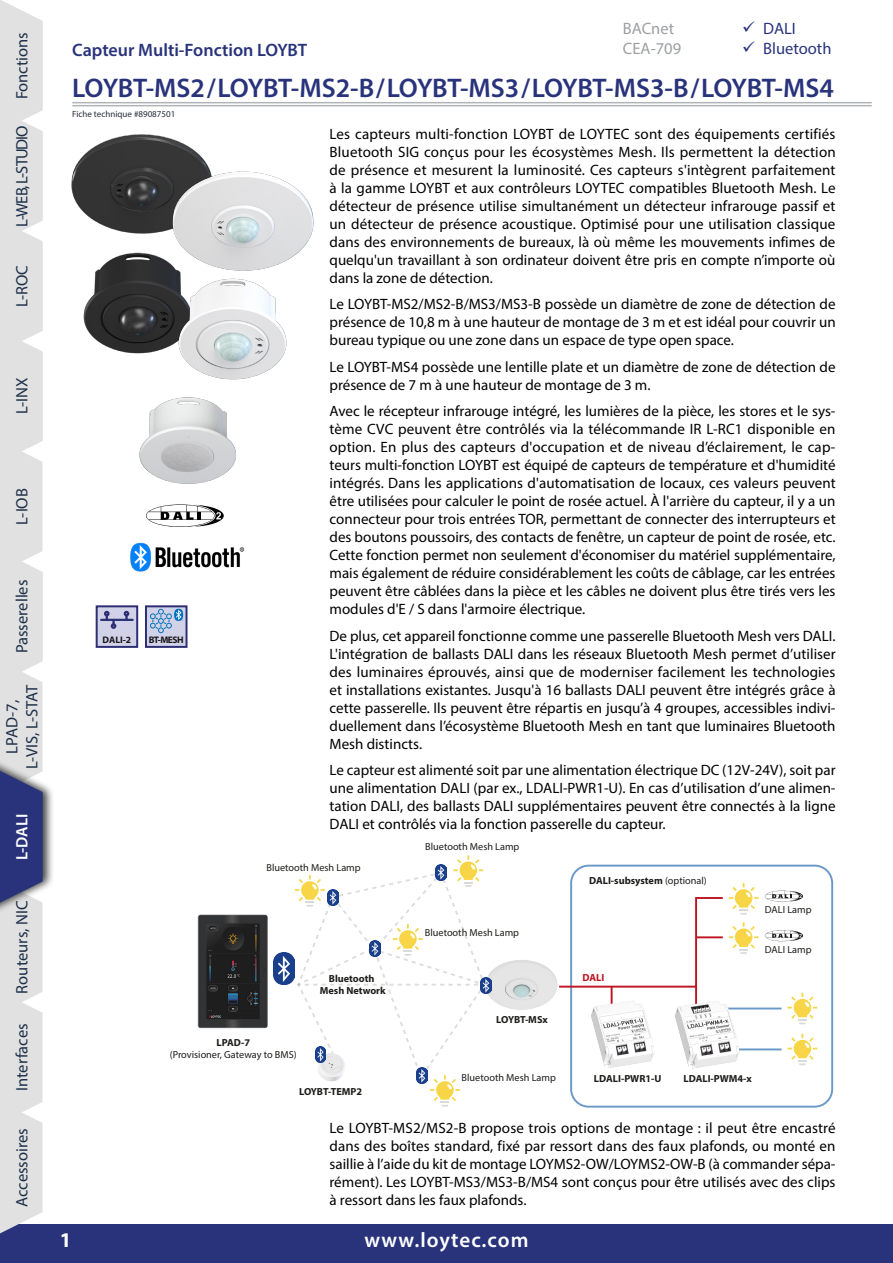
<style>
.page{position:relative;width:893px;height:1263px;background:#fff}
.page>*{position:absolute;margin:0;border:0;box-sizing:border-box;transform-origin:0 0}
.Title__Device__-_TOC{font:600 27px "Myriad Pro";letter-spacing:-.015em;color:#29337b}
.t1{font:600 21px "Myriad Pro";letter-spacing:.05em;color:#fff}
.t2{font:700 21px "Myriad Pro";color:#fff}
.UberTitle__Device__-__no_TOC{font:600 18px "Myriad Pro";color:#29337b}
.t3{font:16.5px/19.8px "Myriad Pro";color:#1c2f49;text-align:center}
.Technology___Networks__Checkmark_f__Wing{font:16.5px "Myriad Pro";color:#29337b}
.t4{font:16.5px "Myriad Pro";letter-spacing:-.06em;color:#1c2f49}
.Technology___Networks__Checkmark_f__Wing-2{font:16.5px "Myriad Pro";color:#9d9fa2}
.t5{font:600 16.5px "Myriad Pro";color:#fff}
.LOYTEC_Base__LANGUAGE_Settings_here{font:15px/18px "Myriad Pro";color:#000;text-align:justify}
.t6{font:10.2px/12.3px "Myriad Pro";color:#1d1d1b;text-align:center}
.t7{font:700 10.2px/12.3px "Myriad Pro";color:#1d1d1b;text-align:center}
.t8{font:700 10.2px "Myriad Pro";letter-spacing:-.02em;color:#1d1d1b}
.t9{font:700 10.2px "Myriad Pro";color:#bd1622}
.t10{font:700 9.6px "Myriad Pro";letter-spacing:-.06em;color:#1a181d}
.Datasheet{font:9px "Myriad Pro";color:#262e3b}
.s1{font-weight:400}
.s2{font-weight:700}
</style>
<div class="page">
<div style="left:0;top:1225px;width:893px;height:38px;background:#29337b"></div>
<hr style="left:72px;top:102px;width:800px;height:1px;background:#b1b4b6">
<hr style="left:72px;top:105px;width:800px;height:1px;background:#b1b4b6">
<div style="left:0;top:742px;width:55px;height:189px;background:#000;opacity:.75"></div>
<svg style="left:0;top:0;width:43px;height:1234px;background:#d0d1d8"></svg>
<div style="left:97px;top:606px;width:40px;height:41px;background:#d1d2e7"></div>
<div style="left:96px;top:605px;width:42px;height:43px;border:2px solid #2d2e74"></div>
<hr style="left:101px;top:619px;width:32px;height:2px;background:#2b367a">
<svg style="left:124px;top:611px;width:5px;height:8px"></svg>
<svg style="left:104px;top:611px;width:12px;height:18px"></svg>
<div style="left:570px;top:865px;width:263px;height:242px;border:2px solid #6998c9;border-radius:18px"></div>
<img style="left:275px;top:953px;width:19px;height:32px">
<img style="left:486px;top:960px;width:71px;height:50px">
<img style="left:486px;top:977px;width:5px;height:16px">
<svg style="left:787px;top:993px;width:30px;height:31px"></svg>
<svg style="left:787px;top:1034px;width:30px;height:31px"></svg>
<svg style="left:557px;top:883px;width:201px;height:105px"></svg>
<hr style="left:696px;top:936px;width:27px;height:2px;background:#bd1622">
<hr style="left:723px;top:1007px;width:58px;height:2px;background:#6998c9">
<hr style="left:729px;top:1048px;width:52px;height:2px;background:#6998c9">
<hr style="left:695px;top:987px;width:2px;height:26px;background:#bd1622">
<hr style="left:611px;top:987px;width:2px;height:26px;background:#bd1622">
<svg style="left:765px;top:891px;width:38px;height:11px"></svg>
<svg style="left:765px;top:930px;width:38px;height:11px"></svg>
<img style="left:591px;top:1001px;width:64px;height:67px">
<img style="left:675px;top:1001px;width:64px;height:68px">
<svg style="left:295px;top:855px;width:191px;height:252px"></svg>
<img style="left:197px;top:914px;width:78px;height:115px">
<img style="left:130px;top:542px;width:115px;height:30px">
<img style="left:139px;top:397px;width:97px;height:87px">
<div style="left:146px;top:606px;width:41px;height:41px;background:#d1d2e7"></div>
<div style="left:145px;top:605px;width:42px;height:43px;border:2px solid #2d2e74"></div>
<svg style="left:150px;top:609px;width:33px;height:24px"></svg>
<svg style="left:146px;top:504px;width:78px;height:23px"></svg>
<img style="left:83px;top:261px;width:76px;height:93px">
<img style="left:159px;top:299px;width:128px;height:81px">
<img style="left:71px;top:134px;width:109px;height:127px">
<img style="left:144px;top:142px;width:170px;height:157px">
<div style="left:32px;top:1225px;width:51px;height:34px;background:#29337b"></div>
<p class="t3" style="left:12px;top:99px;width:69px;rotate:-90deg">Fonctions</p>
<p class="t4" style="left:12px;top:227px;width:103px;rotate:-90deg">L‑WEB, L-STUDIO</p>
<p class="t3" style="left:12px;top:307px;width:44px;rotate:-90deg">L‑ROC</p>
<p class="t3" style="left:12px;top:414px;width:38px;rotate:-90deg">L‑INX</p>
<p class="t3" style="left:12px;top:525px;width:38px;rotate:-90deg">L‑IOB</p>
<p class="t3" style="left:12px;top:653px;width:75px;rotate:-90deg">Passerelles</p>
<p class="t3" style="left:2px;top:769px;width:86px;rotate:-90deg">LPAD-7,<br>L-VIS, L-STAT</p>
<p class="t5" style="left:11px;top:860px;width:48px;rotate:-90deg">L‑DALI</p>
<p class="t3" style="left:12px;top:993px;width:94px;rotate:-90deg">Routeurs, NIC</p>
<p class="t3" style="left:12px;top:1091px;width:69px;rotate:-90deg">Interfaces</p>
<p class="t3" style="left:12px;top:1207px;width:80px;rotate:-90deg">Accessoires</p>
<p class="UberTitle__Device__-__no_TOC" style="left:72px;top:39px;width:236px">Capteur Multi-Fonction LOYBT</p>
<p class="Technology___Networks__Checkmark_f__Wing-2" style="left:623px;top:18px;width:53px">BACnet</p>
<p class="Technology___Networks__Checkmark_f__Wing" style="left:742px;top:18px;width:55px">✓ DALI</p>
<p class="Technology___Networks__Checkmark_f__Wing-2" style="left:623px;top:38px;width:60px">CEA‑709</p>
<p class="Technology___Networks__Checkmark_f__Wing" style="left:742px;top:38px;width:91px">✓ Bluetooth</p>
<p class="Title__Device__-_TOC" style="left:72px;top:71px;width:763px">LOYBT-MS2/LOYBT-MS2-B/LOYBT-MS3/LOYBT-MS3-B/LOYBT-MS4</p>
<p class="Datasheet" style="left:72px;top:109px;width:105px">Fiche technique #89087501</p>
<p class="t10" style="left:103px;top:633px;width:30px">DALI-2</p>
<p class="t10" style="left:149px;top:633px;width:36px">BT-MESH</p>
<p class="LOYTEC_Base__LANGUAGE_Settings_here" style="left:330px;top:125px;width:508px">Les capteurs multi-fonction LOYBT de LOYTEC sont des équipements certifiés Bluetooth SIG conçus pour les écosystèmes Mesh. Ils permettent la détection de présence et mesurent la luminosité. Ces capteurs s'intègrent parfaitement à la gamme LOYBT et aux contrôleurs LOYTEC compatibles Bluetooth Mesh. Le détecteur de présence utilise simultanément un détecteur infrarouge passif et un détecteur de présence acoustique. Optimisé pour une utilisation classique dans des environnements de bureaux, là où même les mouvements infimes de quelqu'un travaillant à son ordinateur doivent être pris en compte n’importe où dans la zone de détection.</p>
<p class="LOYTEC_Base__LANGUAGE_Settings_here" style="left:330px;top:295px;width:508px">Le LOYBT-MS2/MS2-B/MS3/MS3-B possède un diamètre de zone de détection de présence de 10,8 m à une hauteur de montage de 3 m et est idéal pour couvrir un bureau typique ou une zone dans un espace de type open space.</p>
<p class="LOYTEC_Base__LANGUAGE_Settings_here" style="left:330px;top:358px;width:507px">Le LOYBT-MS4 possède une lentille plate et un diamètre de zone de détection de présence de 7 m à une hauteur de montage de 3 m.</p>
<p class="LOYTEC_Base__LANGUAGE_Settings_here" style="left:330px;top:402px;width:508px">Avec le récepteur infrarouge intégré, les lumières de la pièce, les stores et le sys‑ tème CVC peuvent être contrôlés via la télécommande IR L-RC1 disponible en option. En plus des capteurs d'occupation et de niveau d’éclairement, le cap‑ teurs multi-fonction LOYBT est équipé de capteurs de température et d'humidité intégrés. Dans les applications d'automatisation de locaux, ces valeurs peuvent être utilisées pour calculer le point de rosée actuel. À l'arrière du capteur, il y a un connecteur pour trois entrées TOR, permettant de connecter des interrupteurs et des boutons poussoirs, des contacts de fenêtre, un capteur de point de rosée, etc.<br>Cette fonction permet non seulement d'économiser du matériel supplémentaire, mais également de réduire considérablement les coûts de câblage, car les entrées peuvent être câblées dans la pièce et les câbles ne doivent plus être tirés vers les modules d'E / S dans l'armoire électrique.</p>
<p class="LOYTEC_Base__LANGUAGE_Settings_here" style="left:330px;top:627px;width:508px">De plus, cet appareil fonctionne comme une passerelle Bluetooth Mesh vers DALI.<br>L'intégration de ballasts DALI dans les réseaux Bluetooth Mesh permet d’utiliser des luminaires éprouvés, ainsi que de moderniser facilement les technologies et installations existantes. Jusqu'à 16 ballasts DALI peuvent être intégrés grâce à cette passerelle. Ils peuvent être répartis en jusqu’à 4 groupes, accessibles indivi‑ duellement dans l’écosystème Bluetooth Mesh en tant que luminaires Bluetooth Mesh distincts.</p>
<p class="LOYTEC_Base__LANGUAGE_Settings_here" style="left:330px;top:761px;width:507px">Le capteur est alimenté soit par une alimentation électrique DC (12V-24V), soit par une alimentation DALI (par ex., LDALI-PWR1-U). En cas d’utilisation d’une alimen‑ tation DALI, des ballasts DALI supplémentaires peuvent être connectés à la ligne DALI et contrôlés via la fonction passerelle du capteur.</p>
<p class="t6" style="left:266px;top:862px;width:96px">Bluetooth Mesh Lamp</p>
<p class="t6" style="left:425px;top:840px;width:96px">Bluetooth Mesh Lamp</p>
<p class="t6" style="left:425px;top:926px;width:96px">Bluetooth Mesh Lamp</p>
<p class="t7" style="left:589px;top:874px;width:119px">DALI-subsystem <span class="s1">(optional)</span></p>
<p class="t7" style="left:320px;top:972px;width:67px">Bluetooth<br>Mesh Network</p>
<p class="t9" style="left:582px;top:970px;width:23px">DALI</p>
<p class="t8" style="left:496px;top:1013px;width:53px">LOYBT-MSx</p>
<p class="t6" style="left:765px;top:903px;width:48px">DALI Lamp</p>
<p class="t6" style="left:765px;top:943px;width:48px">DALI Lamp</p>
<p class="t6" style="left:170px;top:1036px;width:128px"><span class="s2">LPAD-7<br></span>(Provisioner, Gateway to BMS)</p>
<p class="t2" style="left:60px;top:1226px;width:13px">1</p>
<p class="t6" style="left:462px;top:1071px;width:96px">Bluetooth Mesh Lamp</p>
<p class="LOYTEC_Base__LANGUAGE_Settings_here" style="left:330px;top:1118px;width:508px">Le LOYBT-MS2/MS2-B propose trois options de montage : il peut être encastré dans des boîtes standard, fixé par ressort dans des faux plafonds, ou monté en saillie à l’aide du kit de montage LOYMS2-OW/LOYMS2-OW-B (à commander sépa‑ rément). Les LOYBT-MS3/MS3-B/MS4 sont conçus pour être utilisés avec des clips à ressort dans les faux plafonds.</p>
<p class="t7" style="left:594px;top:1072px;width:69px">LDALI-PWR1-U</p>
<p class="t7" style="left:683px;top:1072px;width:70px">LDALI-PWM4-x</p>
<p class="t7" style="left:299px;top:1085px;width:65px">LOYBT-TEMP2</p>
<h2 class="t1" style="left:364px;top:1227px;width:166px">www.loytec.com</h2>
</div>
